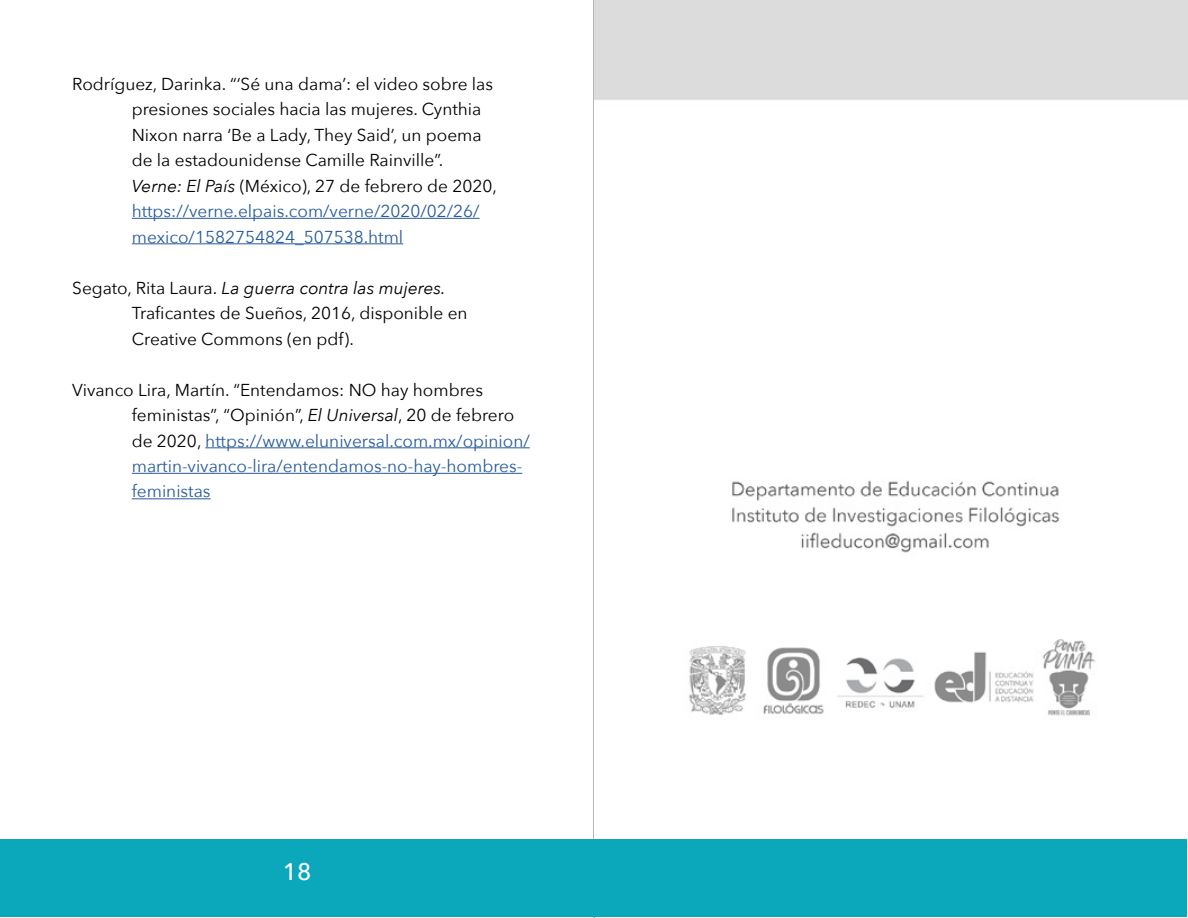
<style>
.page{position:relative;width:1188px;height:918px;background:#fff}
.page>*{position:absolute;margin:0;border:0;box-sizing:border-box;transform-origin:0 0}
.t1{font:500 24px "Avenir Next";color:#fff}
.t2{font:17.25px/25.5px "Avenir Next";color:#000}
.t3{font:17.25px/25.5px "Avenir Next";color:#275b9b}
.s1{font-style:italic}
.s2{color:#275b9b}
.s3{color:#000}
.s4{font-style:italic;color:#000}
</style>
<div class="page">
<hr style="left:594px;top:0;width:1px;height:918px;background:#6d6d6c">
<img style="left:594px;top:1px;width:594px;height:839px">
<div style="left:1px;top:840px;width:1186px;height:77px;background:#0ba8bc"></div>
<hr style="left:132px;top:218px;width:348px;height:1px;background:#275b9b">
<hr style="left:132px;top:243px;width:271px;height:1px;background:#275b9b">
<hr style="left:205px;top:447px;width:325px;height:1px;background:#275b9b">
<hr style="left:132px;top:473px;width:390px;height:1px;background:#275b9b">
<hr style="left:132px;top:498px;width:79px;height:1px;background:#275b9b">
<p class="t2" style="left:132px;top:70px;width:367px;text-indent:-60px">Rodríguez, Darinka. “‘Sé una dama’: el video sobre las presiones sociales hacia las mujeres. Cynthia Nixon narra ‘Be a Lady, They Said’, un poema de la estadounidense Camille Rainville”.<br><span class="s1">Verne: El País</span> (México), 27 de febrero de 2020, <span class="s2">https://verne.elpais.com/verne/2020/02/26/ mexico/1582754824_507538.html</span></p>
<p class="t2" style="left:132px;top:274px;width:337px;text-indent:-60px">Segato, Rita Laura. <span class="s1">La guerra contra las mujeres.<br></span>Traficantes de Sueños, 2016, disponible en<br>Creative Commons (en pdf).</p>
<p class="t3" style="left:132px;top:376px;width:399px;text-indent:-60px"><span class="s3">Vivanco Lira, Martín. “Entendamos: NO hay hombres feministas”, “Opinión”,</span> <span class="s4">El Universal</span><span class="s3">, 20 de febrero de 2020,</span> https://www.eluniversal.com.mx/opinion/ martin-vivanco-lira/entendamos-no-hay-hombres&shy;feministas</p>
<h1 class="t1" style="left:283px;top:852px;width:30px">18</h1>
</div>
